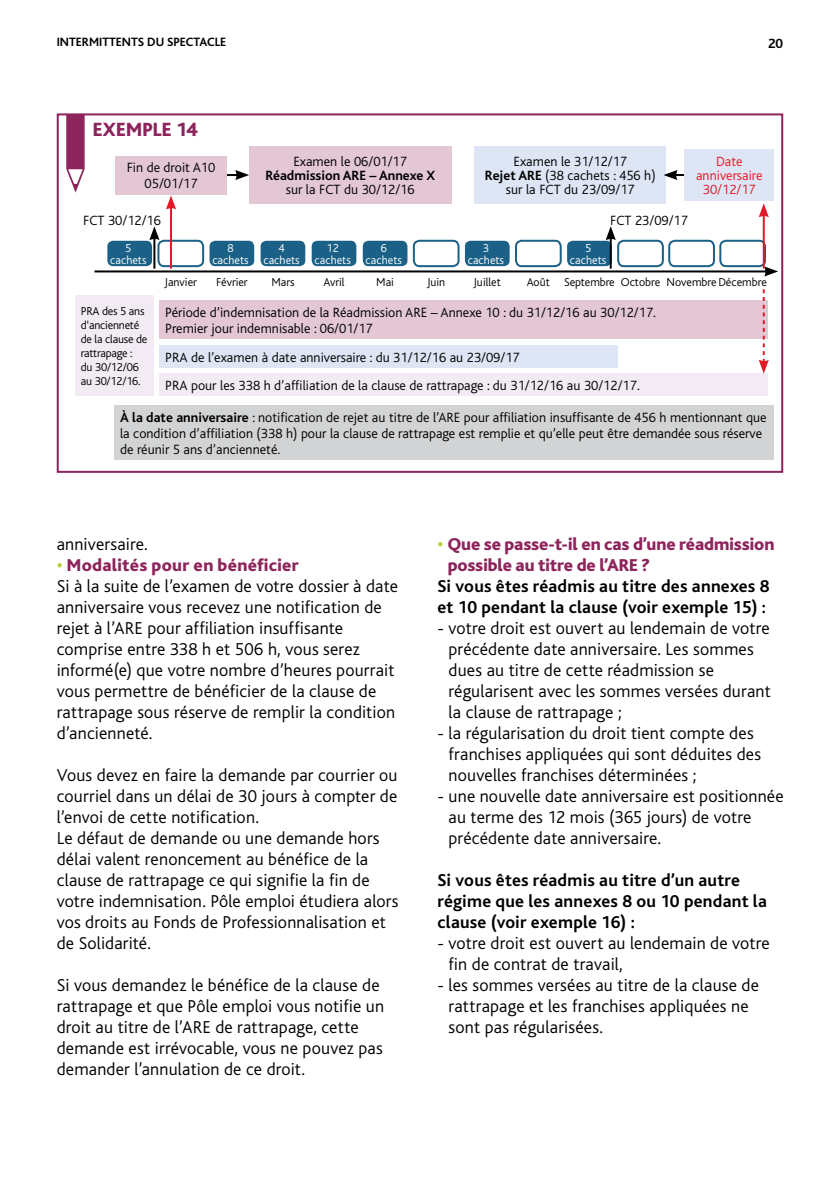
<style>
.page{position:relative;width:840px;height:1191px;background:#fff}
.page>*{position:absolute;margin:0;border:0;box-sizing:border-box;transform-origin:0 0}
.t1{font:800 20px "Bliss";letter-spacing:.01em;color:#8d245c}
.t2{font:300 18px/21px "Bliss";letter-spacing:.01em;color:#000}
.t3{font:700 18px/21px "Bliss";letter-spacing:.01em;color:#000}
.t4{font:800 18px/21px "Bliss";letter-spacing:-.01em;color:#8d245c}
.t5{font:300 14px/16px "Bliss";color:#000}
.t6{font:700 14px "Bliss";color:#000}
.t7{font:300 14px/14px "Bliss";color:#e11a27;text-align:center}
.t8{font:700 12.6px "Bliss";color:#000}
.t9{font:300 12px/14px "Bliss";letter-spacing:-.01em;color:#000}
.t10{font:300 12px/12px "Bliss";color:#fff;text-align:center}
.s1{font-weight:700}
.s2{font-weight:700;color:#b3d235}
.s3{font-weight:800;color:#8d245c}
</style>
<div class="page">
<div style="left:107px;top:241px;width:45px;height:25px;background:#1b6187;border-radius:6px"></div>
<div style="left:157px;top:240px;width:47px;height:27px;border:2px solid #1b6187;border-radius:6px"></div>
<div style="left:209px;top:241px;width:45px;height:25px;background:#1b6187;border-radius:6px"></div>
<div style="left:260px;top:241px;width:45px;height:25px;background:#1b6187;border-radius:6px"></div>
<div style="left:311px;top:241px;width:45px;height:25px;background:#1b6187;border-radius:6px"></div>
<div style="left:362px;top:241px;width:45px;height:25px;background:#1b6187;border-radius:6px"></div>
<div style="left:412px;top:240px;width:47px;height:27px;border:2px solid #1b6187;border-radius:6px"></div>
<div style="left:464px;top:241px;width:45px;height:25px;background:#1b6187;border-radius:6px"></div>
<div style="left:514px;top:240px;width:47px;height:27px;border:2px solid #1b6187;border-radius:6px"></div>
<div style="left:566px;top:241px;width:45px;height:25px;background:#1b6187;border-radius:6px"></div>
<div style="left:616px;top:240px;width:47px;height:27px;border:2px solid #1b6187;border-radius:6px"></div>
<div style="left:668px;top:240px;width:46px;height:27px;border:2px solid #1b6187;border-radius:6px"></div>
<div style="left:719px;top:240px;width:46px;height:27px;border:2px solid #1b6187;border-radius:6px"></div>
<div style="left:114px;top:405px;width:659px;height:54px;background:#d1d3d4"></div>
<div style="left:159px;top:374px;width:608px;height:22px;background:#f2ebf4"></div>
<div style="left:159px;top:345px;width:458px;height:22px;background:#dee5f4"></div>
<div style="left:159px;top:300px;width:608px;height:38px;background:#e3c7d4"></div>
<div style="left:249px;top:146px;width:202px;height:58px;background:#e3c7d4"></div>
<div style="left:474px;top:146px;width:191px;height:57px;background:#dee5f4"></div>
<div style="left:75px;top:295px;width:78px;height:101px;background:#f2ebf4"></div>
<hr style="left:94px;top:270px;width:672px;height:2px;background:#000">
<svg style="left:763px;top:266px;width:14px;height:10px"></svg>
<svg style="left:227px;top:170px;width:22px;height:10px"></svg>
<svg style="left:663px;top:170px;width:21px;height:10px"></svg>
<hr style="left:609px;top:237px;width:2px;height:32px;background:#000">
<svg style="left:605px;top:226px;width:10px;height:14px"></svg>
<hr style="left:153px;top:237px;width:2px;height:32px;background:#000">
<svg style="left:149px;top:226px;width:10px;height:14px"></svg>
<hr style="left:170px;top:206px;width:2px;height:63px;background:#e11a27">
<svg style="left:166px;top:195px;width:10px;height:14px"></svg>
<hr style="left:762px;top:214px;width:2px;height:55px;background:#e11a27">
<svg style="left:758px;top:203px;width:10px;height:14px"></svg>
<svg style="left:758px;top:289px;width:10px;height:85px"></svg>
<div style="left:115px;top:156px;width:112px;height:38px;background:#e3c7d4"></div>
<div style="left:684px;top:149px;width:89px;height:51px;background:#dee5f4"></div>
<div style="left:57px;top:113px;width:725px;height:360px;border:2px solid #8d245c"></div>
<svg style="left:66px;top:114px;width:19px;height:79px"></svg>
<p class="t8" style="left:57px;top:36px;width:171px">INTERMITTENTS DU SPECTACLE</p>
<p class="t6" style="left:767px;top:36px;width:17px">20</p>
<p class="t1" style="left:93px;top:119px;width:106px">EXEMPLE 14</p>
<p class="t5" style="left:484px;top:155px;width:172px;line-height:14px;text-align:center">Examen le 31/12/17<br><span class="s1">Rejet ARE</span> (38 cachets : 456 h) sur la FCT du 23/09/17</p>
<p class="t5" style="left:293px;top:154px;width:115px">Examen le 06/01/17</p>
<p class="t6" style="left:265px;top:168px;width:171px">Réadmission ARE – Annexe X</p>
<p class="t5" style="left:285px;top:182px;width:130px">sur la FCT du 30/12/16</p>
<p class="t5" style="left:127px;top:160px;width:90px;text-align:center">Fin de droit A10<br>05/01/17</p>
<p class="t7" style="left:695px;top:155px;width:68px">Date anniversaire<br>30/12/17</p>
<p class="t5" style="left:83px;top:212px;width:79px">FCT 30/12/16</p>
<p class="t5" style="left:609px;top:212px;width:79px">FCT 23/09/17</p>
<p class="t10" style="left:110px;top:242px;width:38px">5 cachets</p>
<p class="t10" style="left:212px;top:242px;width:38px">8 cachets</p>
<p class="t10" style="left:263px;top:242px;width:38px">4 cachets</p>
<p class="t10" style="left:314px;top:242px;width:38px">12 cachets</p>
<p class="t10" style="left:365px;top:242px;width:38px">6 cachets</p>
<p class="t10" style="left:467px;top:242px;width:38px">3 cachets</p>
<p class="t10" style="left:569px;top:242px;width:38px">5 cachets</p>
<p class="t9" style="left:164px;top:276px;width:34px">Janvier</p>
<p class="t9" style="left:216px;top:276px;width:33px">Février</p>
<p class="t9" style="left:271px;top:276px;width:25px">Mars</p>
<p class="t9" style="left:323px;top:276px;width:23px">Avril</p>
<p class="t9" style="left:376px;top:276px;width:19px">Mai</p>
<p class="t9" style="left:427px;top:276px;width:20px">Juin</p>
<p class="t9" style="left:473px;top:276px;width:29px">Juillet</p>
<p class="t9" style="left:526px;top:276px;width:241px">Août Septembre Octobre NovembreDécembre</p>
<p class="t9" style="left:81px;top:304px;width:68px">PRA des 5 ans d‘ancienneté de la clause de rattrapage :<br>du 30/12/06 au 30/12/16.</p>
<p class="t5" style="left:165px;top:304px;width:492px">Période d’indemnisation de la Réadmission ARE – Annexe 10 : du 31/12/16 au 30/12/17.<br>Premier jour indemnisable : 06/01/17</p>
<p class="t5" style="left:165px;top:349px;width:356px">PRA de l’examen à date anniversaire : du 31/12/16 au 23/09/17</p>
<p class="t5" style="left:165px;top:378px;width:476px">PRA pour les 338 h d’affiliation de la clause de rattrapage : du 31/12/16 au 30/12/17.</p>
<p class="t5" style="left:120px;top:409px;width:647px"><span class="s1">À la date anniversaire</span> : notification de rejet au titre de l’ARE pour affiliation insuffisante de 456 h mentionnant que la condition d’affiliation (338 h) pour la clause de rattrapage est remplie et qu’elle peut être demandée sous réserve de réunir 5 ans d’ancienneté.</p>
<p class="t2" style="left:57px;top:533px;width:92px">anniversaire.</p>
<p class="t2" style="left:57px;top:554px;width:342px"><span class="s2">•</span> <span class="s3">Modalités pour en bénéficier<br></span>Si à la suite de l’examen de votre dossier à date anniversaire vous recevez une notification de rejet à l’ARE pour affiliation insuffisante comprise entre 338 h et 506 h, vous serez informé(e) que votre nombre d’heures pourrait vous permettre de bénéficier de la clause de rattrapage sous réserve de remplir la condition d’ancienneté.</p>
<p class="t2" style="left:57px;top:764px;width:343px">Vous devez en faire la demande par courrier ou courriel dans un délai de 30 jours à compter de l’envoi de cette notification.<br>Le défaut de demande ou une demande hors délai valent renoncement au bénéfice de la clause de rattrapage ce qui signifie la fin de votre indemnisation. Pôle emploi étudiera alors vos droits au Fonds de Professionnalisation et de Solidarité.</p>
<p class="t2" style="left:57px;top:975px;width:329px">Si vous demandez le bénéfice de la clause de rattrapage et que Pôle emploi vous notifie un droit au titre de l’ARE de rattrapage, cette demande est irrévocable, vous ne pouvez pas demander l’annulation de ce droit.</p>
<p class="t4" style="left:447px;top:534px;width:328px;text-indent:-10px"><span class="s2">•</span> Que se passe-t-il en cas d’une réadmission possible au titre de l’ARE ?</p>
<p class="t3" style="left:437px;top:576px;width:333px">Si vous êtes réadmis au titre des annexes 8 et 10 pendant la clause (voir exemple 15) :</p>
<p class="t2" style="left:448px;top:618px;width:323px;text-indent:-11px">- votre droit est ouvert au lendemain de votre précédente date anniversaire. Les sommes dues au titre de cette réadmission se régularisent avec les sommes versées durant la clause de rattrapage ;</p>
<p class="t2" style="left:448px;top:723px;width:314px;text-indent:-11px">- la régularisation du droit tient compte des franchises appliquées qui sont déduites des nouvelles franchises déterminées ;</p>
<p class="t2" style="left:448px;top:786px;width:336px;text-indent:-11px">- une nouvelle date anniversaire est positionnée au terme des 12 mois (365 jours) de votre précédente date anniversaire.</p>
<p class="t3" style="left:437px;top:870px;width:331px">Si vous êtes réadmis au titre d’un autre régime que les annexes 8 ou 10 pendant la clause (voir exemple 16) :</p>
<p class="t2" style="left:448px;top:933px;width:322px;text-indent:-11px">- votre droit est ouvert au lendemain de votre fin de contrat de travail,</p>
<p class="t2" style="left:448px;top:975px;width:312px;text-indent:-11px">- les sommes versées au titre de la clause de rattrapage et les franchises appliquées ne sont pas régularisées.</p>
</div>
